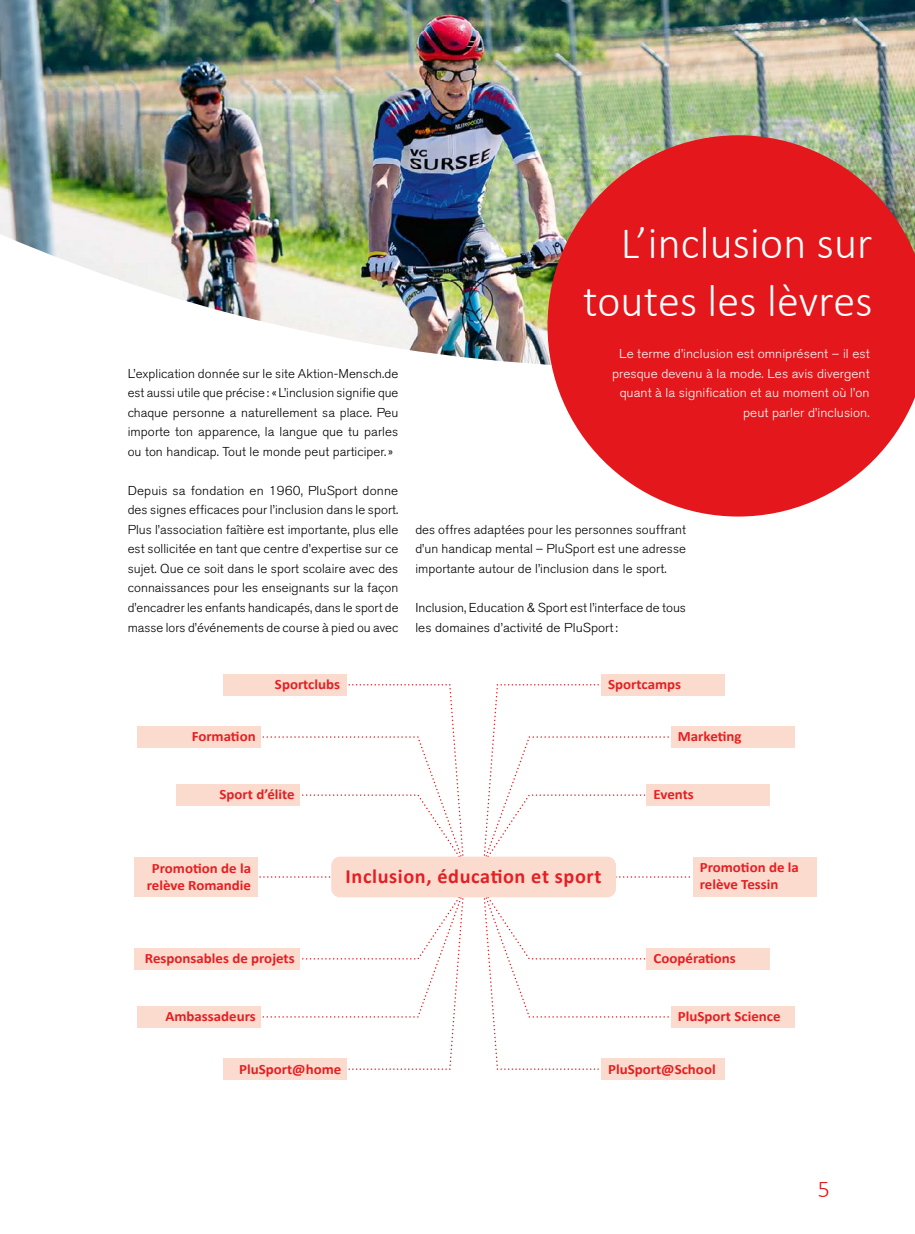
<style>
.page{position:relative;width:915px;height:1234px;background:#fff}
.page>*{position:absolute;margin:0;border:0;box-sizing:border-box;transform-origin:0 0}
.französisch_01_hauptitel_f{font:300 45px/58.5px "Calibri";letter-spacing:.005em;color:#fff;text-align:right}
.t1{font:300 24px "Calibri";color:#e4181c}
.t2{font:700 20.25px "Calibri";letter-spacing:.03em;color:#e51f22}
.t3{font:700 14.25px/17.1px "Calibri";color:#e51f22;scale:1.04 1}
.französisch_01_lauftext_oe_f{font:300 12.9px/19.5px "Akzidenz Grotesk BE";letter-spacing:.005em;color:#000;text-align:justify;scale:1.05 1}
.französisch_01_lauftext_oe_f-2{font:300 12.9px/19.5px "Akzidenz Grotesk BE";letter-spacing:.005em;color:#000;text-align:justify}
.französisch_Lead_negativ{font:300 12.9px/19.5px "Akzidenz Grotesk BE";letter-spacing:.005em;color:#fff;text-align:right;scale:1.05 1}
.französisch_01_lauftext_oe_f-3{font:300 12.9px/19.5px "Akzidenz Grotesk BE";letter-spacing:.005em;color:#000;scale:1.04 1}
</style>
<div class="page">
<img style="left:0;top:0;width:914px;height:365px">
<svg style="left:263px;top:684px;width:201px;height:172px"></svg>
<svg style="left:263px;top:893px;width:202px;height:176px"></svg>
<svg style="left:259px;top:876px;width:72px;height:1px"></svg>
<svg style="left:483px;top:684px;width:201px;height:180px"></svg>
<svg style="left:481px;top:888px;width:203px;height:181px"></svg>
<svg style="left:615px;top:876px;width:75px;height:1px"></svg>
<div style="left:601px;top:674px;width:123px;height:21px;background:#fcdbcf"></div>
<div style="left:670px;top:726px;width:124px;height:21px;background:#fcdbcf"></div>
<div style="left:646px;top:784px;width:123px;height:21px;background:#fcdbcf"></div>
<div style="left:646px;top:947px;width:123px;height:22px;background:#fcdbcf"></div>
<div style="left:670px;top:1006px;width:124px;height:21px;background:#fcdbcf"></div>
<div style="left:601px;top:1058px;width:123px;height:21px;background:#fcdbcf"></div>
<div style="left:331px;top:856px;width:284px;height:41px;background:#fcdbcf;border-radius:9px"></div>
<div style="left:692px;top:857px;width:124px;height:39px;background:#fcdbcf"></div>
<div style="left:223px;top:674px;width:123px;height:21px;background:#fcdbcf"></div>
<div style="left:137px;top:726px;width:124px;height:21px;background:#fcdbcf"></div>
<div style="left:176px;top:784px;width:124px;height:21px;background:#fcdbcf"></div>
<div style="left:134px;top:857px;width:124px;height:39px;background:#fcdbcf"></div>
<div style="left:134px;top:947px;width:166px;height:22px;background:#fcdbcf"></div>
<div style="left:137px;top:1006px;width:124px;height:21px;background:#fcdbcf"></div>
<div style="left:223px;top:1058px;width:123px;height:21px;background:#fcdbcf"></div>
<svg style="left:547px;top:135px;width:367px;height:381px;background:#e03d3d"></svg>
<p class="französisch_01_lauftext_oe_f-2" style="left:128px;top:364px;width:272px">L’explication donnée sur le site Aktion-Mensch.de est aussi utile que précise: «L’inclusion signifie que chaque personne a naturellement sa place. Peu importe ton apparence, la langue que tu parles ou ton handicap. Tout le monde peut participer.»</p>
<p class="französisch_01_lauftext_oe_f" style="left:128px;top:481px;width:259px">Depuis sa fondation en 1960, PluSport donne des signes efficaces pour l’inclusion dans le sport.<br>Plus l’association faîtière est importante, plus elle est sollicitée en tant que centre d’expertise sur ce sujet. Que ce soit dans le sport scolaire avec des connaissances pour les enseignants sur la façon d’encadrer les enfants handicapés, dans le sport de masse lors d’événements de course à pied ou avec</p>
<h2 class="französisch_01_hauptitel_f" style="left:583px;top:211px;width:291px">L’inclusion sur toutes les lèvres</h2>
<p class="französisch_Lead_negativ" style="left:611px;top:344px;width:247px">Le terme d’inclusion est omniprésent – il est presque devenu à la mode. Les avis divergent quant à la signification et au moment où l’on peut parler d’inclusion.</p>
<p class="französisch_01_lauftext_oe_f-2" style="left:415px;top:520px;width:272px">des offres adaptées pour les personnes souffrant d’un handicap mental – PluSport est une adresse importante autour de l’inclusion dans le sport.</p>
<p class="französisch_01_lauftext_oe_f-3" style="left:415px;top:598px;width:262px">Inclusion, Education &amp; Sport est l’interface de tous les domaines d’activité de PluSport:</p>
<p class="t3" style="left:192px;top:727px;width:63px">Formation</p>
<p class="t3" style="left:275px;top:675px;width:64px">Sportclubs</p>
<p class="t3" style="left:608px;top:675px;width:71px">Sportcamps</p>
<p class="t3" style="left:677px;top:727px;width:63px">Marketing</p>
<p class="t3" style="left:219px;top:785px;width:74px">Sport d’élite</p>
<p class="t3" style="left:653px;top:785px;width:40px">Events</p>
<p class="t3" style="left:147px;top:858px;width:102px;text-align:center">Promotion de la relève Romandie</p>
<p class="t2" style="left:345px;top:862px;width:257px">Inclusion, éducation et sport</p>
<p class="t3" style="left:699px;top:858px;width:97px">Promotion de la relève Tessin</p>
<p class="t3" style="left:145px;top:949px;width:145px">Responsables de projets</p>
<p class="t3" style="left:653px;top:949px;width:81px">Coopérations</p>
<p class="t3" style="left:165px;top:1007px;width:88px">Ambassadeurs</p>
<p class="t3" style="left:677px;top:1007px;width:100px">PluSport Science</p>
<p class="t3" style="left:239px;top:1059px;width:100px">PluSport@home</p>
<p class="t3" style="left:608px;top:1059px;width:105px">PluSport@School</p>
<h2 class="t1" style="left:817px;top:1174px;width:14px">5</h2>
</div>
